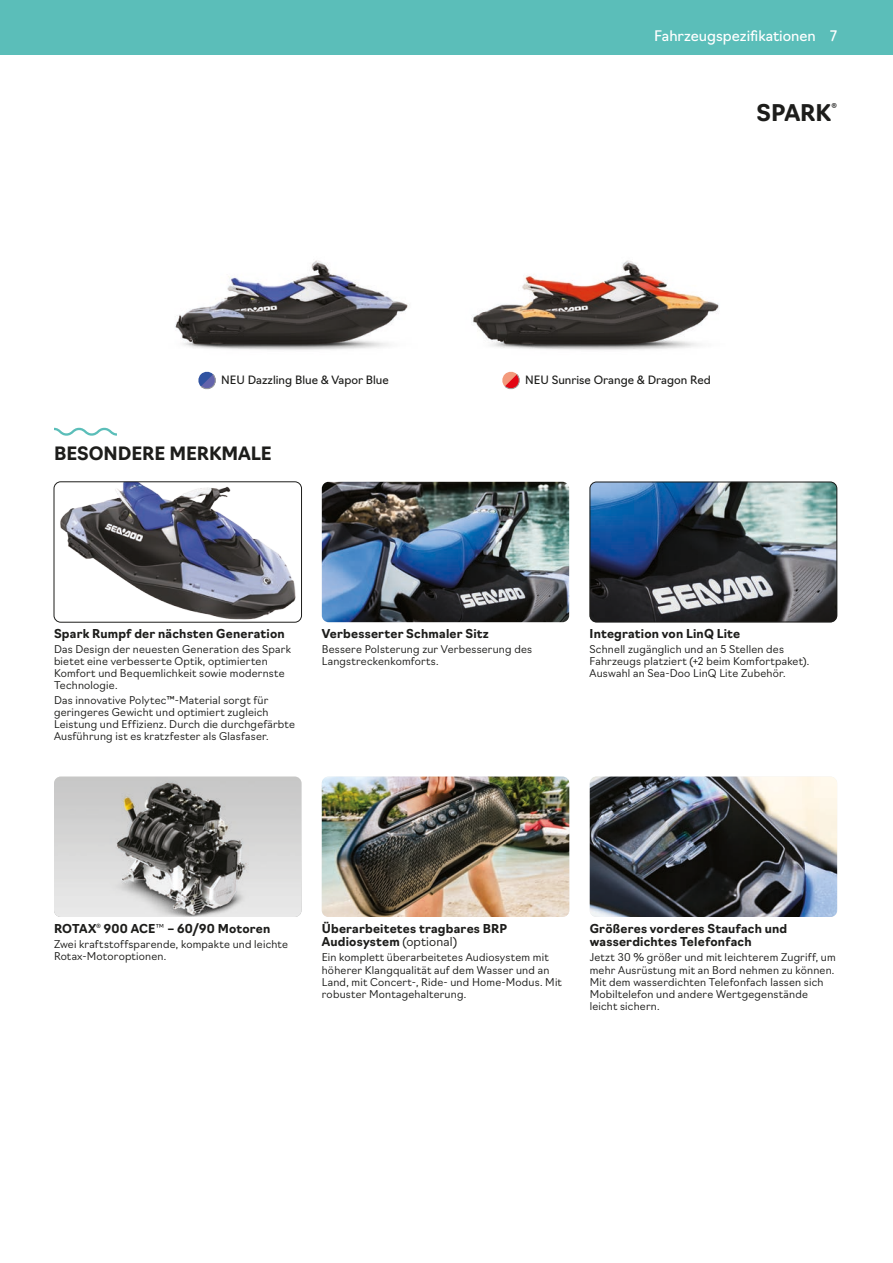
<style>
.page{position:relative;width:893px;height:1263px;background:#fff}
.page>*{position:absolute;margin:0;border:0;box-sizing:border-box;transform-origin:0 0}
.t1{font:700 22.5px "Navigo";letter-spacing:-.005em;color:#1d1d1b}
.t2{font:700 18px "Navigo";letter-spacing:-.005em;color:#1d1d1b}
.t3{font:14.25px "Navigo";color:#fff}
.t4{font:700 12px/13.5px "Navigo";letter-spacing:.02em;color:#1d1d1b}
.t5{font:11.25px "Navigo";color:#1d1d1b}
.t6{font:300 10.5px/12px "Navigo";letter-spacing:.02em;color:#1d1d1b}
.t7{font:500 7.8px "Navigo";color:#1d1d1b}
.s1{font-weight:200}
.s2{font-weight:300}
</style>
<div class="page">
<img style="left:175px;top:260px;width:233px;height:90px">
<img style="left:472px;top:260px;width:247px;height:90px">
<img style="left:322px;top:482px;width:247px;height:140px">
<img style="left:54px;top:482px;width:248px;height:140px">
<div style="left:54px;top:482px;width:248px;height:140px;border:1px solid #1d1d1b;border-radius:7px"></div>
<img style="left:590px;top:776px;width:247px;height:141px">
<img style="left:54px;top:776px;width:248px;height:141px">
<img style="left:322px;top:776px;width:247px;height:141px">
<img style="left:590px;top:482px;width:247px;height:140px">
<div style="left:590px;top:482px;width:247px;height:140px;border:1px solid #1d1d1b;border-radius:7px"></div>
<svg style="left:54px;top:428px;width:63px;height:8px"></svg>
<svg style="left:198px;top:371px;width:18px;height:19px"></svg>
<svg style="left:502px;top:371px;width:18px;height:19px"></svg>
<div style="left:0;top:0;width:893px;height:54px;background:#5bbeb9"></div>
<p class="t3" style="left:654px;top:24px;width:184px">Fahrzeugspezifikationen 7</p>
<h1 class="t1" style="left:757px;top:95px;width:76px">SPARK</h1>
<p class="t7" style="left:831px;top:100px;width:7px">®</p>
<p class="t5" style="left:221px;top:371px;width:169px">NEU Dazzling Blue &amp; Vapor Blue</p>
<p class="t5" style="left:525px;top:371px;width:187px">NEU Sunrise Orange &amp; Dragon Red</p>
<h2 class="t2" style="left:54px;top:439px;width:219px">BESONDERE MERKMALE</h2>
<p class="t4" style="left:54px;top:626px;width:232px">Spark Rumpf der nächsten Generation</p>
<p class="t6" style="left:54px;top:642px;width:238px">Das Design der neuesten Generation des Spark bietet eine verbesserte Optik, optimierten Komfort und Bequemlichkeit sowie modernste Technologie.</p>
<p class="t6" style="left:54px;top:694px;width:242px">Das innovative Polytec™-Material sorgt für geringeres Gewicht und optimiert zugleich Leistung und Effizienz. Durch die durchgefärbte Ausführung ist es kratzfester als Glasfaser.</p>
<p class="t4" style="left:322px;top:626px;width:169px">Verbesserter Schmaler Sitz</p>
<p class="t6" style="left:322px;top:642px;width:212px">Bessere Polsterung zur Verbesserung des<br>Langstreckenkomforts.</p>
<p class="t4" style="left:590px;top:626px;width:152px">Integration von LinQ Lite</p>
<p class="t6" style="left:590px;top:642px;width:221px">Schnell zugänglich und an 5 Stellen des<br>Fahrzeugs platziert (+2 beim Komfortpaket).<br>Auswahl an Sea-Doo LinQ Lite Zubehör.</p>
<p class="t4" style="left:54px;top:921px;width:218px">ROTAX<sup>®</sup> 900 ACE<span class="s1">™</span> – 60/90 Motoren</p>
<p class="t6" style="left:54px;top:937px;width:236px">Zwei kraftstoffsparende, kompakte und leichte<br>Rotax-Motoroptionen.</p>
<p class="t4" style="left:322px;top:921px;width:187px">Überarbeitetes tragbares BRP<br>Audiosystem <span class="s2">(optional)</span></p>
<p class="t6" style="left:322px;top:951px;width:242px">Ein komplett überarbeitetes Audiosystem mit höherer Klangqualität auf dem Wasser und an Land, mit Concert-, Ride- und Home-Modus. Mit robuster Montagehalterung.</p>
<p class="t4" style="left:590px;top:921px;width:199px">Größeres vorderes Staufach und wasserdichtes Telefonfach</p>
<p class="t6" style="left:590px;top:951px;width:247px">Jetzt 30 % größer und mit leichterem Zugriff, um mehr Ausrüstung mit an Bord nehmen zu können.<br>Mit dem wasserdichten Telefonfach lassen sich Mobiltelefon und andere Wertgegenstände leicht sichern.</p>
</div>
